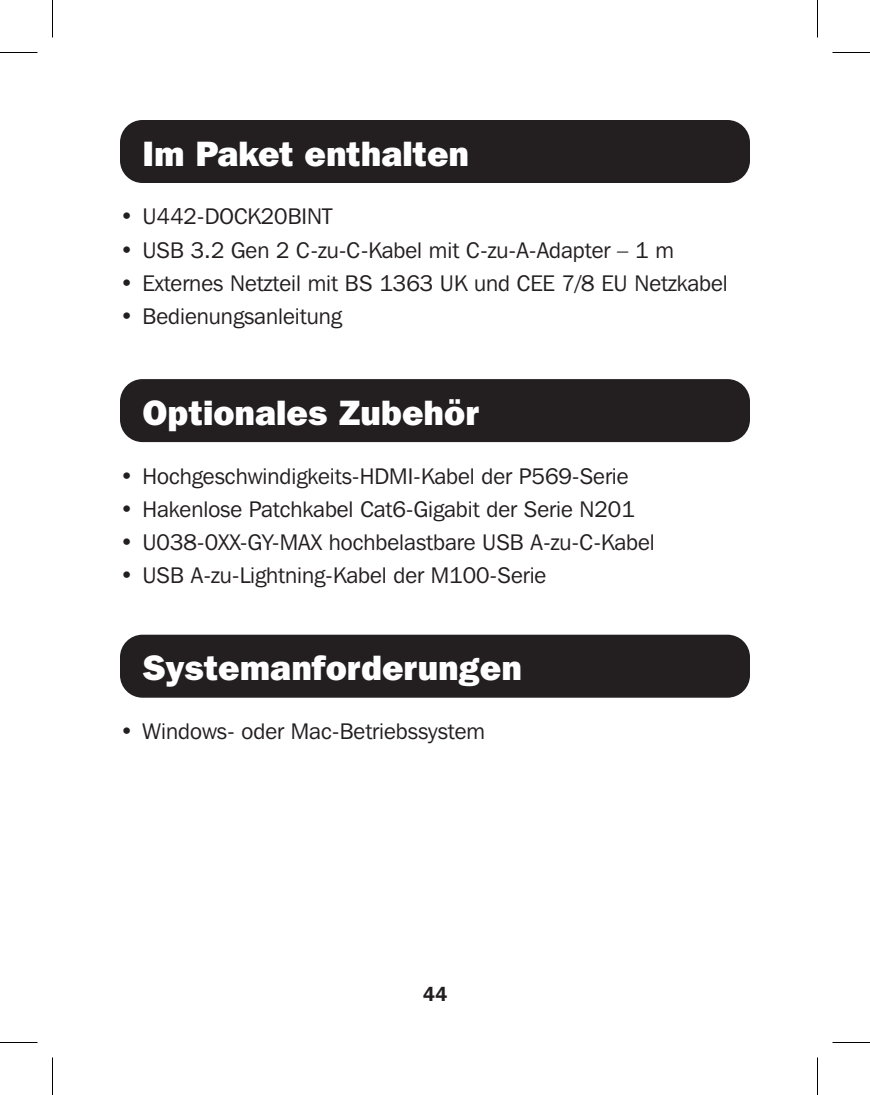
<style>
.page{position:relative;width:870px;height:1095px;background:#fff}
.page>*{position:absolute;margin:0;border:0;box-sizing:border-box;transform-origin:0 0}
.t1{font:800 35px "Franklin Gothic IT Cby BT";color:#fff}
.t2{font:22.5px "Franklin Gothic IT Cby BT";color:#231f20}
.t3{font:600 20px "Franklin Gothic IT Cby BT";color:#231f20}
</style>
<div class="page">
<div style="left:120px;top:120px;width:630px;height:63px;background:#231f20;border-radius:22px"></div>
<div style="left:120px;top:379px;width:630px;height:63px;background:#231f20;border-radius:22px"></div>
<div style="left:120px;top:635px;width:630px;height:63px;background:#231f20;border-radius:22px"></div>
<hr style="left:0;top:52px;width:38px;height:1px;background:#000">
<hr style="left:832px;top:52px;width:38px;height:1px;background:#000">
<hr style="left:0;top:1042px;width:38px;height:1px;background:#000">
<hr style="left:832px;top:1042px;width:38px;height:1px;background:#000">
<hr style="left:52px;top:0;width:1px;height:38px;background:#000">
<hr style="left:52px;top:1058px;width:1px;height:37px;background:#000">
<hr style="left:817px;top:0;width:1px;height:38px;background:#000">
<hr style="left:817px;top:1058px;width:1px;height:37px;background:#000">
<p class="t1" style="left:142px;top:131px;width:328px">Im Paket enthalten</p>
<p class="t2" style="left:120px;top:203px;width:214px">• U442-DOCK20BINT</p>
<p class="t2" style="left:120px;top:236px;width:555px">• USB 3.2 Gen 2 C-zu-C-Kabel mit C-zu-A-Adapter – 1 m</p>
<p class="t2" style="left:120px;top:269px;width:609px">• Externes Netzteil mit BS 1363 UK und CEE 7/8 EU Netzkabel</p>
<p class="t2" style="left:120px;top:303px;width:223px">• Bedienungsanleitung</p>
<p class="t1" style="left:142px;top:390px;width:339px">Optionales Zubehör</p>
<p class="t2" style="left:120px;top:462px;width:510px">• Hochgeschwindigkeits-HDMI-Kabel der P569-Serie</p>
<p class="t2" style="left:120px;top:495px;width:516px">• Hakenlose Patchkabel Cat6-Gigabit der Serie N201</p>
<p class="t2" style="left:120px;top:529px;width:536px">• U038-0XX-GY-MAX hochbelastbare USB A-zu-C-Kabel</p>
<p class="t2" style="left:120px;top:562px;width:428px">• USB A-zu-Lightning-Kabel der M100-Serie</p>
<p class="t1" style="left:142px;top:646px;width:381px">Systemanforderungen</p>
<p class="t2" style="left:120px;top:718px;width:367px">• Windows- oder Mac-Betriebssystem</p>
<p class="t3" style="left:423px;top:981px;width:26px">44</p>
</div>
